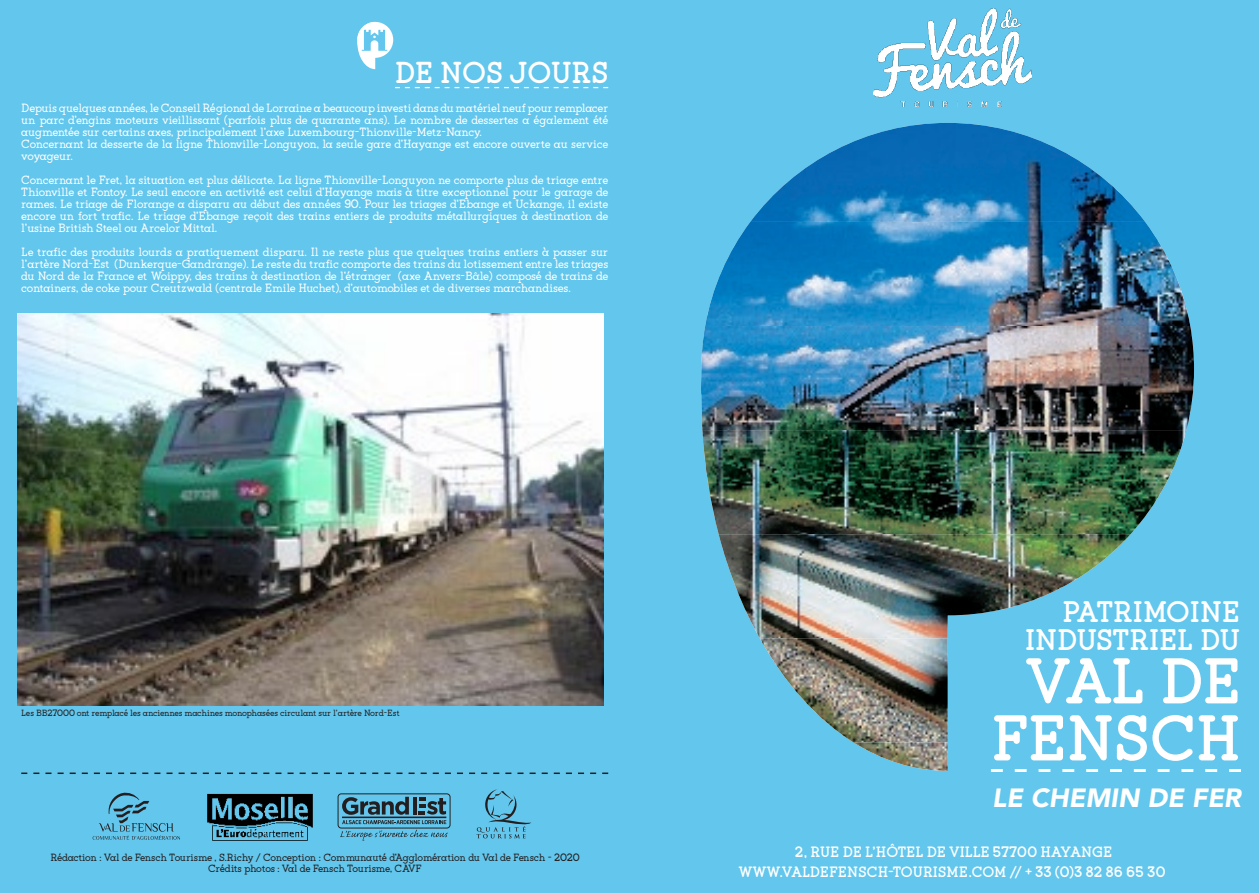
<style>
.page{position:relative;width:1259px;height:893px;background:#62c6ed}
.page>*{position:absolute;margin:0;border:0;box-sizing:border-box;transform-origin:0 0}
.t1{font:700 64.5px/57px "Flagship Slab";letter-spacing:-.005em;color:#fff;text-align:center}
.t2{font:700 30.3px "Flagship Slab";letter-spacing:-.005em;color:#fff}
.t3{font:700 29.85px/28.5px "Flagship Slab";color:#fff;text-align:right}
.t4{font:italic 900 26.4px "Avenir";color:#fff}
.t5{font:700 15px "Flagship Slab";color:#fff}
.t6{font:12px/12px "Flagship Slab";color:#fff;text-align:justify}
.t7{font:10.5px/10.5px "Flagship Slab";letter-spacing:-.01em;color:#231f20;text-align:center}
.t8{font:9px "Flagship Slab";color:#231f20}
</style>
<div class="page">
<svg style="left:991px;top:769px;width:250px;height:3px"></svg>
<img style="left:874px;top:8px;width:157px;height:98px">
<svg style="left:395px;top:87px;width:213px;height:1px"></svg>
<svg style="left:21px;top:772px;width:587px;height:2px"></svg>
<svg style="left:476px;top:789px;width:55px;height:49px"></svg>
<svg style="left:93px;top:792px;width:87px;height:48px"></svg>
<div style="left:338px;top:793px;width:112px;height:35px;border:1px solid #231f20;border-radius:3px"></div>
<svg style="left:342px;top:797px;width:104px;height:27px"></svg>
<hr style="left:413px;top:797px;width:4px;height:17px;background:#231f20">
<hr style="left:342px;top:816px;width:104px;height:2px;background:#231f20">
<svg style="left:340px;top:830px;width:108px;height:11px"></svg>
<img style="left:207px;top:793px;width:106px;height:48px">
<img style="left:750px;top:123px;width:395px;height:99px">
<img style="left:705px;top:222px;width:485px;height:104px">
<img style="left:701px;top:326px;width:493px;height:104px">
<img style="left:702px;top:430px;width:484px;height:104px">
<img style="left:718px;top:534px;width:412px;height:104px">
<img style="left:759px;top:638px;width:188px;height:104px">
<img style="left:853px;top:742px;width:94px;height:29px">
<img style="left:17px;top:313px;width:587px;height:392px">
<div style="left:357px;top:22px;width:36px;height:36px;background:#fff;border-radius:50%"></div>
<svg style="left:357px;top:22px;width:30px;height:47px"></svg>
<h2 class="t2" style="left:395px;top:55px;width:215px">DE NOS JOURS</h2>
<p class="t6" style="left:21px;top:102px;width:588px;text-align:left">Depuis quelques années, le Conseil Régional de Lorraine a beaucoup investi dans du matériel neuf pour remplacer un parc d’engins moteurs vieillissant (parfois plus de quarante ans). Le nombre de dessertes a également été augmentée sur certains axes, principalement l’axe Luxembourg-Thionville-Metz-Nancy.<br>Concernant la desserte de la ligne Thionville-Longuyon, la seule gare d’Hayange est encore ouverte au service voyageur.</p>
<p class="t6" style="left:21px;top:174px;width:588px">Concernant le Fret, la situation est plus délicate. La ligne Thionville-Longuyon ne comporte plus de triage entre Thionville et Fontoy. Le seul encore en activité est celui d’Hayange mais à titre exceptionnel pour le garage de rames. Le triage de Florange a disparu au début des années 90. Pour les triages d’Ebange et Uckange, il existe encore un fort trafic. Le triage d’Ebange reçoit des trains entiers de produits métallurgiques à destination de l’usine British Steel ou Arcelor Mittal.</p>
<p class="t6" style="left:21px;top:246px;width:588px">Le trafic des produits lourds a pratiquement disparu. Il ne reste plus que quelques trains entiers à passer sur l’artère Nord-Est (Dunkerque-Gandrange). Le reste du trafic comporte des trains du lotissement entre les triages du Nord de la France et Woippy, des trains à destination de l’étranger (axe Anvers-Bâle) composé de trains de containers, de coke pour Creutzwald (centrale Emile Huchet), d’automobiles et de diverses marchandises.</p>
<p class="t8" style="left:21px;top:708px;width:380px">Les BB27000 ont remplacé les anciennes machines monophasées circulant sur l’artère Nord-Est</p>
<p class="t7" style="left:50px;top:852px;width:531px">Rédaction : Val de Fensch Tourisme , S.Richy / Conception : Communauté d’Agglomération du Val de Fensch - 2020<br>Crédits photos : Val de Fensch Tourisme, CAVF</p>
<h3 class="t3" style="left:1025px;top:597px;width:216px">PATRIMOINE<br>INDUSTRIEL DU</h3>
<h1 class="t1" style="left:991px;top:652px;width:252px">VAL DE<br>FENSCH</h1>
<h3 class="t4" style="left:992px;top:776px;width:250px">LE CHEMIN DE FER</h3>
<p class="t5" style="left:795px;top:843px;width:319px">2, RUE DE L’HÔTEL DE VILLE 57700 HAYANGE</p>
<p class="t5" style="left:738px;top:863px;width:428px">WWW.VALDEFENSCH-TOURISME.COM // + 33 (0)3 82 86 65 30</p>
</div>
